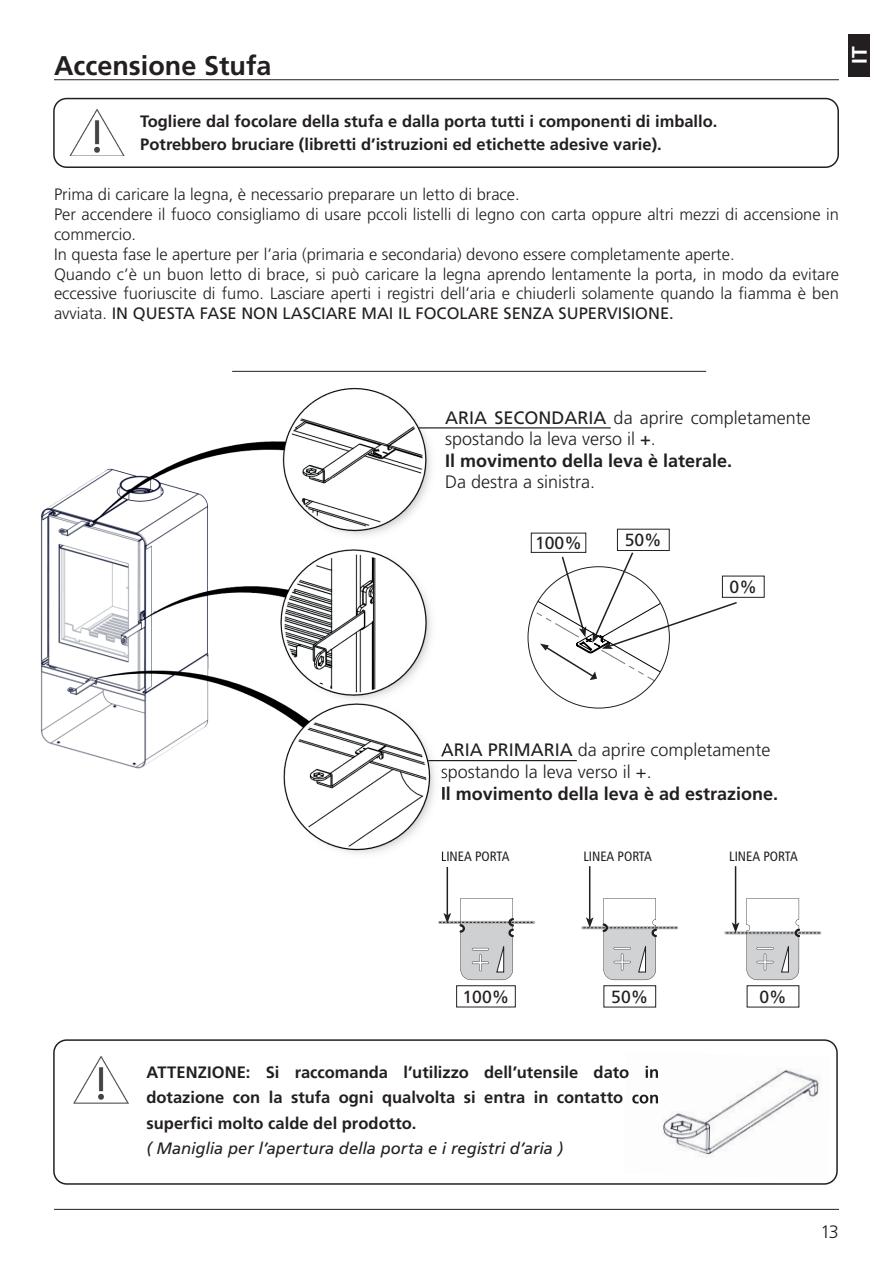
<style>
.page{position:relative;width:893px;height:1263px;background:#fff}
.page>*{position:absolute;margin:0;border:0;box-sizing:border-box;transform-origin:0 0}
.t1{font:700 27px "Frutiger LT Std";color:#231f20}
.t2{font:700 21px "Frutiger LT Std";color:#fff}
.t3{font:300 18px/21.6px "Frutiger LT Std";color:#231f20}
.t4{font:700 18px "Frutiger LT Std";color:#231f20}
.t5{font:17.55px "Frutiger LT Std";color:#231f20}
.t6{font:300 16.5px/19.8px "Frutiger LT Std";color:#231f20}
.t7{font:700 16.5px/25.5px "Frutiger LT Std";color:#231f20}
.t8{font:italic 16.5px "Frutiger LT Std";color:#231f20}
.t9{font:condensed 13.5px "Frutiger LT Std";color:#231f20}
.s1{font-weight:400}
.s2{font-weight:700}
</style>
<div class="page">
<hr style="left:54px;top:1209px;width:785px;height:1px;background:#231f20">
<hr style="left:54px;top:79px;width:785px;height:1px;background:#231f20">
<div style="left:848px;top:34px;width:22px;height:43px;background:#231f20"></div>
<div style="left:53px;top:98px;width:786px;height:70px;border:2px solid #231f20;border-radius:13px"></div>
<svg style="left:53px;top:1039px;width:785px;height:146px"></svg>
<img style="left:69px;top:109px;width:55px;height:47px">
<img style="left:74px;top:1056px;width:55px;height:47px">
<hr style="left:581px;top:926px;width:97px;height:3px;background:#b3b6b6;border-radius:2px">
<hr style="left:724px;top:931px;width:97px;height:3px;background:#b3b6b6;border-radius:2px">
<hr style="left:438px;top:921px;width:97px;height:3px;background:#b3b6b6;border-radius:2px">
<hr style="left:735px;top:866px;width:1px;height:59px;background:#231f20">
<hr style="left:589px;top:866px;width:1px;height:53px;background:#231f20">
<hr style="left:447px;top:867px;width:1px;height:48px;background:#231f20">
<div style="left:456px;top:985px;width:60px;height:22px;border:1px solid #231f20"></div>
<div style="left:603px;top:985px;width:53px;height:22px;border:1px solid #231f20"></div>
<div style="left:747px;top:985px;width:52px;height:22px;border:1px solid #231f20"></div>
<svg style="left:439px;top:898px;width:94px;height:82px"></svg>
<svg style="left:583px;top:898px;width:94px;height:82px"></svg>
<svg style="left:726px;top:898px;width:94px;height:82px"></svg>
<img style="left:623px;top:1052px;width:207px;height:127px">
<img style="left:626px;top:1065px;width:33px;height:13px">
<img style="left:625px;top:1091px;width:34px;height:16px">
<img style="left:40px;top:387px;width:405px;height:474px">
<svg style="left:441px;top:744px;width:4px;height:12px"></svg>
<img style="left:441px;top:764px;width:4px;height:18px">
<img style="left:442px;top:786px;width:3px;height:14px">
<svg style="left:442px;top:851px;width:3px;height:10px"></svg>
<hr style="left:232px;top:371px;width:474px;height:1px;background:#231f20">
<div style="left:617px;top:529px;width:53px;height:22px;border:1px solid #231f20"></div>
<div style="left:722px;top:576px;width:43px;height:22px;border:1px solid #231f20"></div>
<svg style="left:528px;top:551px;width:210px;height:157px"></svg>
<hr style="left:418px;top:427px;width:193px;height:1px;background:#231f20">
<hr style="left:428px;top:760px;width:149px;height:1px;background:#231f20">
<h1 class="t1" style="left:54px;top:49px;width:219px">Accensione Stufa</h1>
<p class="t2" style="left:847px;top:64px;width:19px;rotate:-90deg">IT</p>
<p class="t7" style="left:140px;top:110px;width:579px;line-height:22.5px">Togliere dal focolare della stufa e dalla porta tutti i componenti di imballo.<br>Potrebbero bruciare (libretti d’istruzioni ed etichette adesive varie).</p>
<p class="t6" style="left:54px;top:185px;width:786px">Prima di caricare la legna, è necessario preparare un letto di brace.<br>Per accendere il fuoco consigliamo di usare pccoli listelli di legno con carta oppure altri mezzi di accensione in commercio.<br>In questa fase le aperture per l’aria (primaria e secondaria) devono essere completamente aperte.<br>Quando c’è un buon letto di brace, si può caricare la legna aprendo lentamente la porta, in modo da evitare eccessive fuoriuscite di fumo. Lasciare aperti i registri dell’aria e chiuderli solamente quando la fiamma è ben avviata. <span class="s1">IN QUESTA FASE NON LASCIARE MAI IL FOCOLARE SENZA SUPERVISIONE.</span></p>
<p class="t3" style="left:445px;top:407px;width:367px"><span class="s1">ARIA SECONDARIA</span> da aprire completamente spostando la leva verso il <span class="s1">+</span>.<br><span class="s2">Il movimento della leva è laterale.</span></p>
<p class="t3" style="left:445px;top:472px;width:152px">Da destra a sinistra.</p>
<p class="t5" style="left:535px;top:533px;width:48px">100%</p>
<p class="t5" style="left:625px;top:530px;width:39px">50%</p>
<p class="t5" style="left:730px;top:577px;width:29px">0%</p>
<p class="t3" style="left:441px;top:740px;width:331px"><span class="s1">ARIA PRIMARIA</span> da aprire completamente spostando la leva verso il +.</p>
<p class="t4" style="left:441px;top:783px;width:339px">Il movimento della leva è ad estrazione.</p>
<p class="t9" style="left:441px;top:848px;width:70px">LINEA PORTA</p>
<p class="t9" style="left:583px;top:848px;width:70px">LINEA PORTA</p>
<p class="t9" style="left:729px;top:848px;width:70px">LINEA PORTA</p>
<p class="t5" style="left:462px;top:986px;width:48px">100%</p>
<p class="t5" style="left:611px;top:986px;width:39px">50%</p>
<p class="t5" style="left:759px;top:986px;width:29px">0%</p>
<p class="t7" style="left:146px;top:1059px;width:514px;text-align:justify">ATTENZIONE: Si raccomanda l’utilizzo dell’utensile dato in dotazione con la stufa ogni qualvolta si entra in contatto con superfici molto calde del prodotto.</p>
<p class="t8" style="left:146px;top:1139px;width:418px">( Maniglia per l’apertura della porta e i registri d’aria )</p>
<p class="t3" style="left:820px;top:1221px;width:20px">13</p>
</div>
